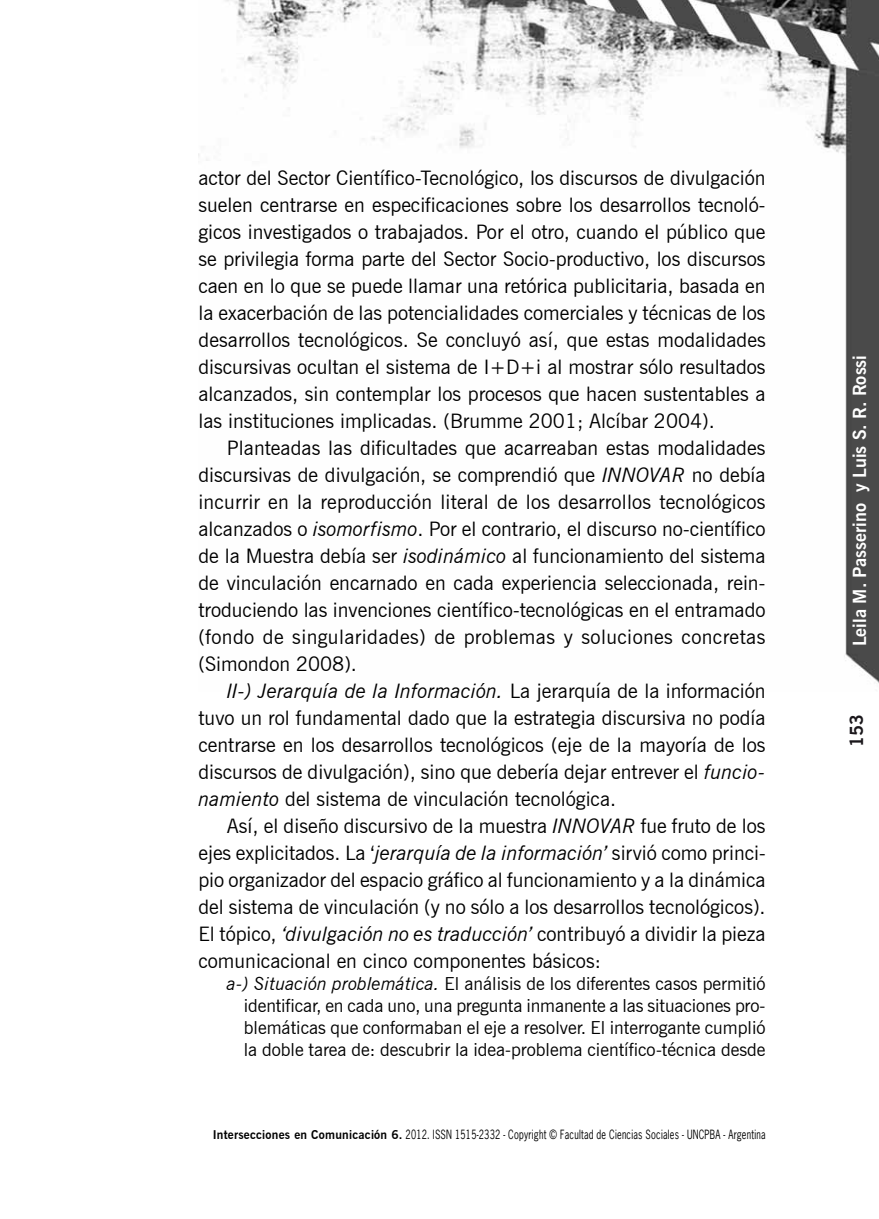
<style>
.page{position:relative;width:879px;height:1219px;background:#fff}
.page>*{position:absolute;margin:0;border:0;box-sizing:border-box;transform-origin:0 0}
.t1{font:20px/27px "News Gothic BT";color:#000;text-align:justify}
.t2{font:18px/22px "News Gothic BT";color:#000;text-align:justify}
.t3{font:700 18px "News Gothic BT";color:#fff}
.t4{font:700 18px "News Gothic BT";color:#1a171b}
.t5{font:12px "News Gothic Cn";letter-spacing:.02em;color:#000}
.s1{font-style:italic}
.s2{font-family:"News Gothic BT";font-weight:700}
</style>
<div class="page">
<img style="left:198px;top:0;width:681px;height:684px">
<p class="t1" style="left:198px;top:165px;width:569px">actor del Sector Científico-Tecnológico, los discursos de divulgación suelen centrarse en especificaciones sobre los desarrollos tecnoló&shy;gicos investigados o trabajados. Por el otro, cuando el público que se privilegia forma parte del Sector Socio-productivo, los discursos caen en lo que se puede llamar una retórica publicitaria, basada en la exacerbación de las potencialidades comerciales y técnicas de los desarrollos tecnológicos. Se concluyó así, que estas modalidades discursivas ocultan el sistema de I+D+i al mostrar sólo resultados alcanzados, sin contemplar los procesos que hacen sustentables a las instituciones implicadas. (Brumme 2001; Alcíbar 2004).</p>
<p class="t1" style="left:198px;top:435px;width:568px;text-indent:28px">Planteadas las dificultades que acarreaban estas modalidades discursivas de divulgación, se comprendió que <span class="s1">INNOVAR</span> no debía incurrir en la reproducción literal de los desarrollos tecnológicos alcanzados o <span class="s1">isomorfismo</span>. Por el contrario, el discurso no-científico de la Muestra debía ser <span class="s1">isodinámico</span> al funcionamiento del sistema de vinculación encarnado en cada experiencia seleccionada, rein&shy;troduciendo las invenciones científico-tecnológicas en el entramado (fondo de singularidades) de problemas y soluciones concretas (Simondon 2008).</p>
<p class="t1" style="left:198px;top:678px;width:568px;text-indent:28px"><span class="s1">II-) Jerarquía de la Información.</span> La jerarquía de la información tuvo un rol fundamental dado que la estrategia discursiva no podía centrarse en los desarrollos tecnológicos (eje de la mayoría de los discursos de divulgación), sino que debería dejar entrever el <span class="s1">funcio&shy;namiento</span> del sistema de vinculación tecnológica.</p>
<p class="t1" style="left:198px;top:813px;width:568px;text-indent:28px">Así, el diseño discursivo de la muestra <span class="s1">INNOVAR</span> fue fruto de los ejes explicitados. La ‘<span class="s1">jerarquía de la información’</span> sirvió como princi&shy;pio organizador del espacio gráfico al funcionamiento y a la dinámica del sistema de vinculación (y no sólo a los desarrollos tecnológicos).<br>El tópico, <span class="s1">‘divulgación no es traducción’</span> contribuyó a dividir la pieza comunicacional en cinco componentes básicos:</p>
<p class="t2" style="left:244px;top:973px;width:523px;text-indent:-17px"><span class="s1">a-) Situación problemática.</span> El análisis de los diferentes casos permitió identificar, en cada uno, una pregunta inmanente a las situaciones pro&shy;blemáticas que conformaban el eje a resolver. El interrogante cumplió la doble tarea de: descubrir la idea-problema científico-técnica desde</p>
<p class="t5" style="left:213px;top:1126px;width:554px"><span class="s2">Intersecciones en Comunicación 6.</span> 2012. ISSN 1515-2332 - Copyright © Facultad de Ciencias Sociales - UNCPBA - Argentina</p>
<p class="t3" style="left:849px;top:646px;width:293px;rotate:-90deg">Leila M. Passerino y Luis S. R. Rossi</p>
<p class="t4" style="left:846px;top:747px;width:35px;rotate:-90deg">153</p>
</div>
